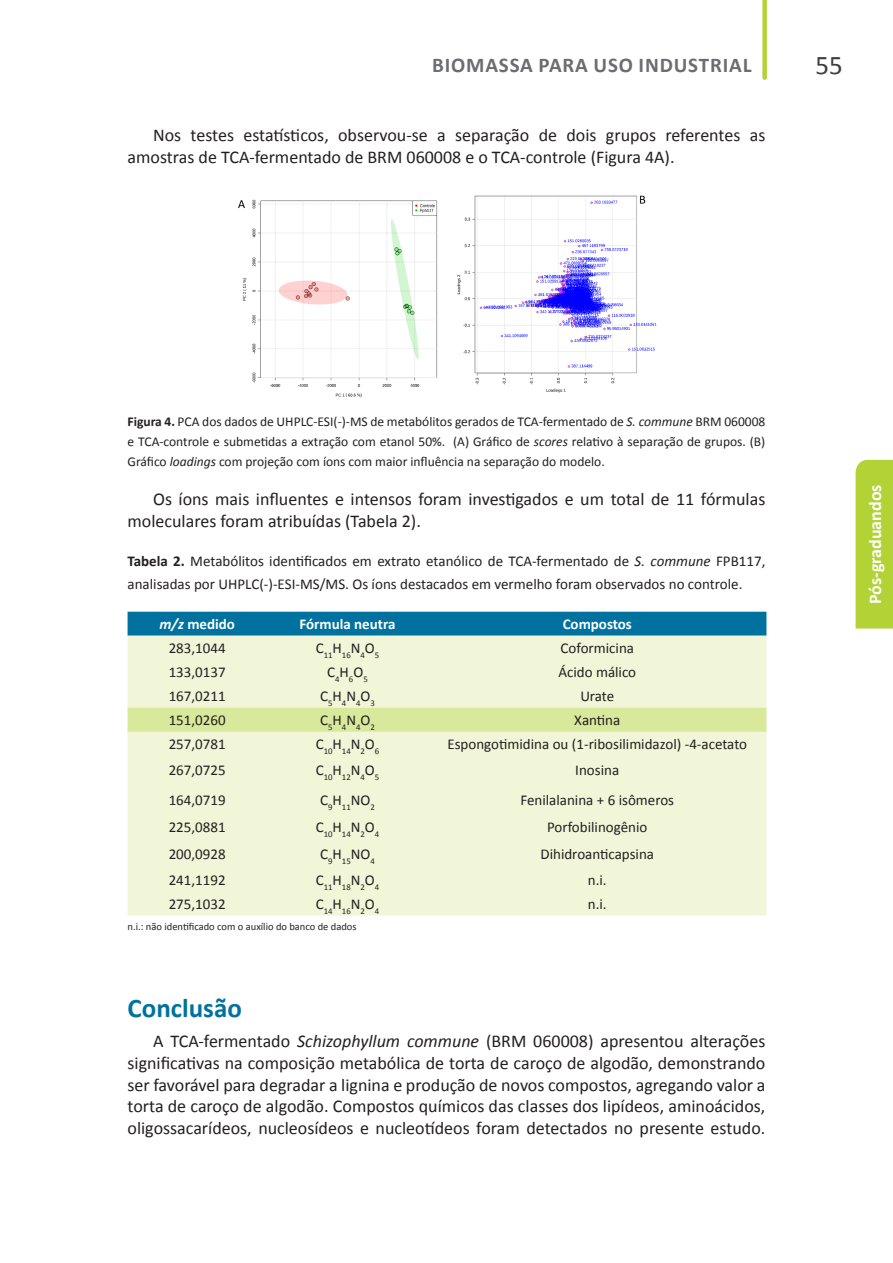
<style>
.page{position:relative;width:893px;height:1263px;background:#fff}
.page>*{position:absolute;margin:0;border:0;box-sizing:border-box;transform-origin:0 0}
.Título_1{font:700 27px "Calibri";color:#00729f}
.t1{font:27px "Calibri";color:#3e3e3f}
.t2{font:700 21px "Calibri";letter-spacing:.04em;color:#6c6d70}
.Corpo_de_texto_1{font:18px/21.6px "Calibri";color:#231f20}
.t3{font:700 18px "Calibri";color:#fff}
.tabela_miolo_central{font:15px "Calibri";color:#231f20}
.Tabela{font:15px/22.5px "Calibri";color:#231f20}
.TABELA_CABECA{font:700 15px "Calibri";color:#fff}
.Figuras{font:13.5px/20.2px "Calibri";color:#231f20;text-align:justify}
.Fonte{font:10.5px "Calibri";color:#231f20}
.tabela_miolo_central-2{font:8.7px "Calibri";color:#231f20}
.s1{font-weight:700}
.s2{font-style:italic}
</style>
<div class="page">
<div style="left:855px;top:460px;width:38px;height:168px;background:#b2d236"></div>
<div style="left:762px;top:0;width:5px;height:78px;background:#b2d236"></div>
<div style="left:128px;top:612px;width:638px;height:24px;background:#00729f"></div>
<div style="left:128px;top:636px;width:638px;height:279px;background:#f0f6d7"></div>
<div style="left:128px;top:708px;width:638px;height:24px;background:#d8e99b"></div>
<img style="left:238px;top:195px;width:419px;height:203px">
<p class="t2" style="left:432px;top:52px;width:321px">BIOMASSA PARA USO INDUSTRIAL</p>
<h1 class="t1" style="left:815px;top:48px;width:29px">55</h1>
<p class="Corpo_de_texto_1" style="left:128px;top:123px;width:639px;text-indent:26px">Nos testes estatísticos, observou-‑se a separação de dois grupos referentes as amostras de TCA-‑fermentado de BRM 060008 e o TCA-‑controle (Figura 4A).</p>
<p class="Figuras" style="left:128px;top:411px;width:639px"><span class="s1">Figura 4.</span> PCA dos dados de UHPLC-‑ESI(-‑)-‑MS de metabólitos gerados de TCA-‑fermentado de <span class="s2">S. commune</span> BRM 060008 e TCA-‑controle e submetidas a extração com etanol 50%. (A) Gráfico de <span class="s2">scores</span> relativo à separação de grupos. (B)<br>Gráfico <span class="s2">loadings</span> com projeção com íons com maior influência na separação do modelo.</p>
<p class="Corpo_de_texto_1" style="left:128px;top:487px;width:639px;text-indent:26px">Os íons mais influentes e intensos foram investigados e um total de 11 fórmulas moleculares foram atribuídas (Tabela 2).</p>
<p class="Tabela" style="left:128px;top:549px;width:639px"><span class="s1">Tabela 2.</span> Metabólitos identificados em extrato etanólico de TCA-‑fermentado de <span class="s2">S. commune</span> FPB117, analisadas por UHPLC(-‑)-‑ESI-‑MS/MS. Os íons destacados em vermelho foram observados no controle.</p>
<p class="TABELA_CABECA" style="left:159px;top:615px;width:77px"><span class="s2">m/z</span> medido</p>
<p class="TABELA_CABECA" style="left:299px;top:615px;width:98px">Fórmula neutra</p>
<p class="TABELA_CABECA" style="left:563px;top:615px;width:71px">Compostos</p>
<p class="tabela_miolo_central" style="left:169px;top:639px;width:58px">283,1044</p>
<p class="tabela_miolo_central-2" style="left:316px;top:650px;width:65px"><sup>C</sup>11<sup>H</sup>16<sup>N</sup>4<sup>O</sup>5</p>
<p class="tabela_miolo_central" style="left:560px;top:639px;width:75px">Coformicina</p>
<p class="tabela_miolo_central" style="left:169px;top:663px;width:58px">133,0137</p>
<p class="tabela_miolo_central" style="left:327px;top:663px;width:42px">C<sub>4</sub>H<sub>6</sub>O<sub>5</sub></p>
<p class="tabela_miolo_central" style="left:558px;top:663px;width:79px">Ácido málico</p>
<p class="tabela_miolo_central" style="left:169px;top:687px;width:58px">167,0211</p>
<p class="tabela_miolo_central" style="left:320px;top:687px;width:56px">C<sub>5</sub>H<sub>4</sub>N<sub>4</sub>O<sub>3</sub></p>
<p class="tabela_miolo_central" style="left:580px;top:687px;width:35px">Urate</p>
<p class="tabela_miolo_central" style="left:169px;top:711px;width:58px">151,0260</p>
<p class="tabela_miolo_central" style="left:320px;top:711px;width:56px">C<sub>5</sub>H<sub>4</sub>N<sub>4</sub>O<sub>2</sub></p>
<p class="tabela_miolo_central" style="left:574px;top:711px;width:48px">Xantina</p>
<p class="tabela_miolo_central" style="left:169px;top:735px;width:58px">257,0781</p>
<p class="tabela_miolo_central-2" style="left:316px;top:746px;width:65px"><sup>C</sup>10<sup>H</sup>14<sup>N</sup>2<sup>O</sup>6</p>
<p class="tabela_miolo_central" style="left:447px;top:735px;width:301px">Espongotimidina ou (1-‑ribosilimidazol) -‑4-‑acetato</p>
<p class="tabela_miolo_central" style="left:169px;top:761px;width:58px">267,0725</p>
<p class="tabela_miolo_central-2" style="left:316px;top:772px;width:65px"><sup>C</sup>10<sup>H</sup>12<sup>N</sup>4<sup>O</sup>5</p>
<p class="tabela_miolo_central" style="left:575px;top:761px;width:45px">Inosina</p>
<p class="tabela_miolo_central" style="left:169px;top:790px;width:58px">164,0719</p>
<p class="tabela_miolo_central" style="left:320px;top:790px;width:56px">C<sub>9</sub>H<sub>11</sub>NO<sub>2</sub></p>
<p class="tabela_miolo_central" style="left:520px;top:790px;width:155px">Fenilalanina + 6 isômeros</p>
<p class="tabela_miolo_central" style="left:169px;top:818px;width:58px">225,0881</p>
<p class="tabela_miolo_central-2" style="left:316px;top:829px;width:65px"><sup>C</sup>10<sup>H</sup>14<sup>N</sup>2<sup>O</sup>4</p>
<p class="tabela_miolo_central" style="left:547px;top:818px;width:102px">Porfobilinogênio</p>
<p class="tabela_miolo_central" style="left:169px;top:844px;width:58px">200,0928</p>
<p class="tabela_miolo_central" style="left:320px;top:844px;width:56px">C<sub>9</sub>H<sub>15</sub>NO<sub>4</sub></p>
<p class="tabela_miolo_central" style="left:540px;top:844px;width:115px">Dihidroanticapsina</p>
<p class="tabela_miolo_central" style="left:169px;top:871px;width:58px">241,1192</p>
<p class="tabela_miolo_central-2" style="left:316px;top:882px;width:65px"><sup>C</sup>11<sup>H</sup>18<sup>N</sup>2<sup>O</sup>4</p>
<p class="tabela_miolo_central" style="left:588px;top:871px;width:20px">n.i.</p>
<p class="tabela_miolo_central" style="left:169px;top:895px;width:58px">275,1032</p>
<p class="tabela_miolo_central-2" style="left:316px;top:906px;width:65px"><sup>C</sup>14<sup>H</sup>16<sup>N</sup>2<sup>O</sup>4</p>
<p class="tabela_miolo_central" style="left:588px;top:895px;width:20px">n.i.</p>
<p class="Fonte" style="left:128px;top:919px;width:231px">n.i.: não identificado com o auxílio do banco de dados</p>
<p class="Título_1" style="left:128px;top:991px;width:116px">Conclusão</p>
<p class="Corpo_de_texto_1" style="left:128px;top:1030px;width:639px;text-align:justify;text-indent:26px">A TCA-‑fermentado <span class="s2">Schizophyllum commune</span> (BRM 060008) apresentou alterações significativas na composição metabólica de torta de caroço de algodão, demonstrando ser favorável para degradar a lignina e produção de novos compostos, agregando valor a torta de caroço de algodão. Compostos químicos das classes dos lipídeos, aminoácidos, oligossacarídeos, nucleosídeos e nucleotídeos foram detectados no presente estudo.</p>
<p class="t3" style="left:864px;top:604px;width:121px;rotate:-90deg">Pós-graduandos</p>
</div>
